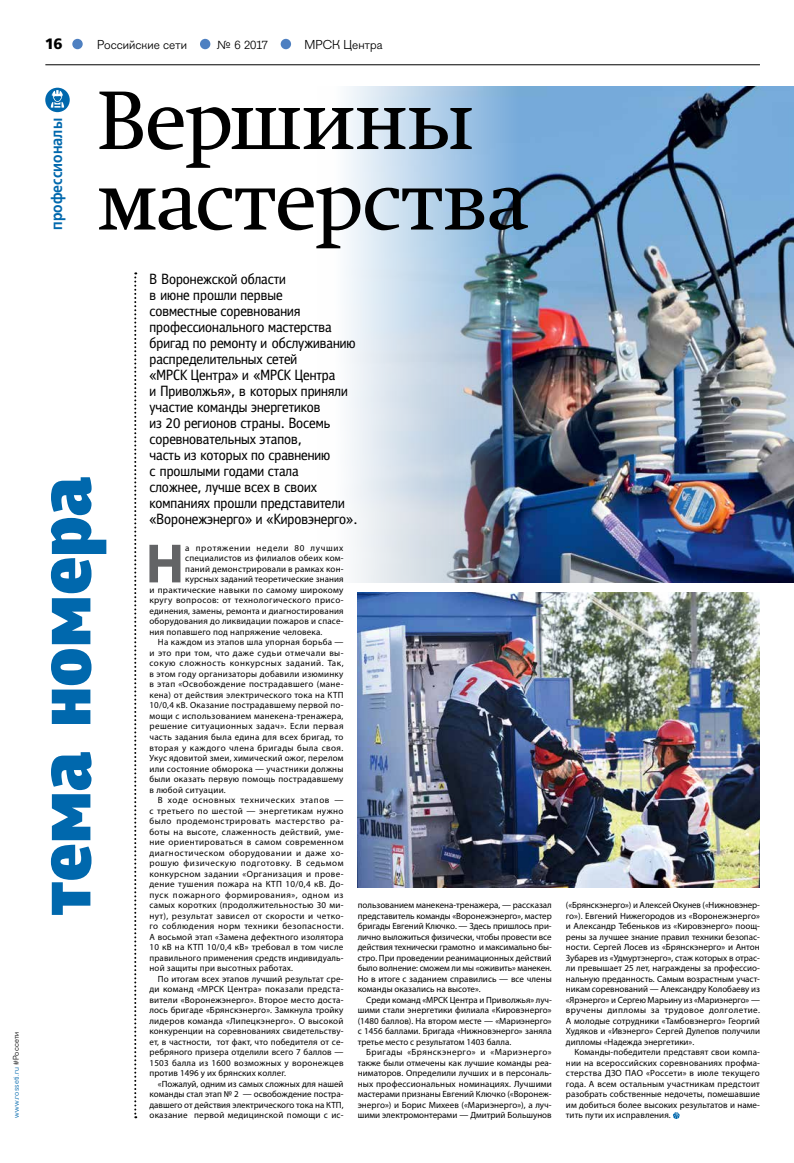
<style>
.page{position:relative;width:794px;height:1163px;background:#fff}
.page>*{position:absolute;margin:0;border:0;box-sizing:border-box;transform-origin:0 0}
.t1{font:82px "Swift C";letter-spacing:-.015em;color:#000}
.t2{font:700 55.7px "Myriad Pro";color:#636466}
.t3{font:16px "Free Set Demi C";letter-spacing:.005em;color:#0068ad;scale:.87 1}
.t4{font:700 15px "Free Set";color:#000}
.t5{font:12.6px "Figgins Sans";letter-spacing:-.005em;color:#000}
.t6{font:9px/10.5px "Myriad Pro";letter-spacing:.025em;color:#000;text-align:justify}
.t7{font:9px "Myriad Pro";letter-spacing:.045em;color:#000}
.t8{font:9px "Myriad Pro";letter-spacing:.055em;color:#000}
.t9{font:9px "Myriad Pro";color:#000}
.t10{font:9px "Myriad Pro";letter-spacing:.05em;color:#000}
.t11{font:9px "Myriad Pro";letter-spacing:.06em;color:#000}
.t12{font:9px "Myriad Pro";letter-spacing:.075em;color:#000}
.t13{font:8px "Figgins Sans";letter-spacing:.015em;color:#0068ad}
.s1{color:#000}
</style>
<div class="page">
<img style="left:346px;top:86px;width:448px;height:496px">
<hr style="left:45px;top:64px;width:715px;height:1px;background:#000">
<div style="left:281px;top:39px;width:10px;height:10px;background:#4e80c1;border-radius:50%"></div>
<div style="left:72px;top:39px;width:11px;height:10px;background:#4e80c1;border-radius:50%"></div>
<div style="left:200px;top:39px;width:10px;height:10px;background:#4e80c1;border-radius:50%"></div>
<svg style="left:134px;top:272px;width:2px;height:845px"></svg>
<svg style="left:673px;top:1112px;width:6px;height:6px"></svg>
<svg style="left:45px;top:88px;width:25px;height:24px"></svg>
<img style="left:358px;top:592px;width:402px;height:294px">
<div style="left:346px;top:308px;width:10px;height:219px;background:#f4f7fa"></div>
<h3 class="t4" style="left:45px;top:34px;width:19px">16</h3>
<h3 class="t5" style="left:97px;top:37px;width:91px">Российские сети</h3>
<h3 class="t5" style="left:217px;top:37px;width:53px">№ 6 2017</h3>
<h3 class="t5" style="left:304px;top:37px;width:80px">МРСК Центра</h3>
<h3 class="t3" style="left:48px;top:230px;width:130px;rotate:-90deg">профессионалы</h3>
<h1 class="t1" style="left:97px;top:73px;width:377px">Вершины</h1>
<h1 class="t1" style="left:97px;top:153px;width:432px">мастерства</h1>
<p class="t13" style="left:11px;top:1117px;width:87px;rotate:-90deg">www.rosseti.ru <span class="s1">#Россети</span></p>
<h2 class="t2" style="left:146px;top:527px;width:32px">Н</h2>
<p class="t12" style="left:185px;top:542px;width:160px">а протяжении недели 80 лучших</p>
<p class="t6" style="left:185px;top:553px;width:160px">специалистов из филиалов обеих ком-</p>
<p class="t6" style="left:185px;top:563px;width:160px">паний демонстрировали в рамках кон-</p>
<p class="t6" style="left:185px;top:574px;width:160px">курсных заданий теоретические знания</p>
<p class="t6" style="left:149px;top:584px;width:195px">и практические навыки по самому широкому</p>
<p class="t6" style="left:149px;top:595px;width:195px">кругу вопросов: от технологического присо-</p>
<p class="t6" style="left:149px;top:605px;width:195px">единения, замены, ремонта и диагностирования</p>
<p class="t6" style="left:149px;top:616px;width:195px">оборудования до ликвидации пожаров и спасе-</p>
<p class="t6" style="left:149px;top:626px;width:174px">ния попавшего под напряжение человека.</p>
<p class="t6" style="left:158px;top:637px;width:187px">На каждом из этапов шла упорная борьба —</p>
<p class="t7" style="left:149px;top:647px;width:195px">и это при том, что даже судьи отмечали вы-</p>
<p class="t8" style="left:149px;top:657px;width:196px">сокую сложность конкурсных заданий. Так,</p>
<p class="t6" style="left:149px;top:668px;width:195px">в этом году организаторы добавили изюминку</p>
<p class="t6" style="left:149px;top:679px;width:195px">в этап «Освобождение пострадавшего (мане-</p>
<p class="t6" style="left:149px;top:689px;width:195px">кена) от действия электрического тока на КТП</p>
<p class="t6" style="left:149px;top:700px;width:195px">10/0,4 кВ. Оказание пострадавшему первой по-</p>
<p class="t6" style="left:149px;top:710px;width:195px">мощи с использованием манекена-тренажера,</p>
<p class="t7" style="left:149px;top:720px;width:195px">решение ситуационных задач». Если первая</p>
<p class="t6" style="left:149px;top:731px;width:195px">часть задания была едина для всех бригад, то</p>
<p class="t7" style="left:149px;top:741px;width:195px">вторая у каждого члена бригады была своя.</p>
<p class="t6" style="left:149px;top:752px;width:196px">Укус ядовитой змеи, химический ожог, перелом</p>
<p class="t6" style="left:149px;top:763px;width:195px">или состояние обморока — участники должны</p>
<p class="t6" style="left:149px;top:773px;width:195px">были оказать первую помощь пострадавшему</p>
<p class="t6" style="left:149px;top:784px;width:78px">в любой ситуации.</p>
<p class="t11" style="left:158px;top:794px;width:187px">В ходе основных технических этапов —</p>
<p class="t6" style="left:149px;top:805px;width:195px">с третьего по шестой — энергетикам нужно</p>
<p class="t8" style="left:149px;top:815px;width:195px">было продемонстрировать мастерство ра-</p>
<p class="t6" style="left:149px;top:826px;width:195px">боты на высоте, слаженность действий, уме-</p>
<p class="t6" style="left:149px;top:836px;width:195px">ние ориентироваться в самом современном</p>
<p class="t10" style="left:149px;top:846px;width:195px">диагностическом оборудовании и даже хо-</p>
<p class="t8" style="left:149px;top:857px;width:195px">рошую физическую подготовку. В седьмом</p>
<p class="t6" style="left:149px;top:868px;width:195px">конкурсном задании «Организация и прове-</p>
<p class="t6" style="left:149px;top:878px;width:195px">дение тушения пожара на КТП 10/0,4 кВ. До-</p>
<p class="t8" style="left:149px;top:888px;width:195px">пуск пожарного формирования», одном из</p>
<p class="t6" style="left:149px;top:899px;width:195px">самых коротких (продолжительностью 30 ми-</p>
<p class="t6" style="left:149px;top:910px;width:195px">нут), результат зависел от скорости и четко-</p>
<p class="t7" style="left:149px;top:920px;width:196px">го соблюдения норм техники безопасности.</p>
<p class="t6" style="left:149px;top:931px;width:195px">А восьмой этап «Замена дефектного изолятора</p>
<p class="t6" style="left:149px;top:941px;width:195px">10 кВ на КТП 10/0,4 кВ» требовал в том числе</p>
<p class="t6" style="left:149px;top:952px;width:195px">правильного применения средств индивидуаль-</p>
<p class="t6" style="left:149px;top:962px;width:145px">ной защиты при высотных работах.</p>
<p class="t6" style="left:158px;top:973px;width:187px">По итогам всех этапов лучший результат сре-</p>
<p class="t6" style="left:149px;top:983px;width:195px">ди команд «МРСК Центра» показали предста-</p>
<p class="t6" style="left:149px;top:994px;width:195px">вители «Воронежэнерго». Второе место доста-</p>
<p class="t6" style="left:149px;top:1004px;width:195px">лось бригаде «Брянскэнерго». Замкнула тройку</p>
<p class="t6" style="left:149px;top:1015px;width:195px">лидеров команда «Липецкэнерго». О высокой</p>
<p class="t6" style="left:149px;top:1025px;width:195px">конкуренции на соревнованиях свидетельству-</p>
<p class="t6" style="left:149px;top:1036px;width:195px">ет, в частности, тот факт, что победителя от се-</p>
<p class="t6" style="left:149px;top:1046px;width:195px">ребряного призера отделили всего 7 баллов —</p>
<p class="t6" style="left:149px;top:1057px;width:195px">1503 балла из 1600 возможных у воронежцев</p>
<p class="t6" style="left:149px;top:1067px;width:138px">против 1496 у их брянских коллег.</p>
<p class="t9" style="left:158px;top:1077px;width:187px">«Пожалуй, одним из самых сложных для нашей</p>
<p class="t9" style="left:149px;top:1088px;width:195px">команды cтал этап № 2 — освобождение постра-</p>
<p class="t9" style="left:149px;top:1098px;width:196px">давшего от действия электрического тока на КТП,</p>
<p class="t6" style="left:149px;top:1109px;width:195px">оказание первой медицинской помощи с ис-</p>
<p class="t6" style="left:358px;top:899px;width:196px">пользованием манекена-тренажера, — рассказал представитель команды «Воронежэнерго», мастер бригады Евгений Ключко. — Здесь пришлось при&shy;лично выложиться физически, чтобы провести все действия технически грамотно и максимально бы&shy;стро. При проведении реанимационных действий было волнение: сможем ли мы «оживить» манекен.<br>Но в итоге с заданием справились — все члены команды оказались на высоте».</p>
<p class="t6" style="left:358px;top:994px;width:195px;text-indent:9px">Среди команд «МРСК Центра и Приволжья» луч&shy;шими стали энергетики филиала «Кировэнерго» (1480 баллов). На втором месте — «Мариэнерго» с 1456 баллами. Бригада «Нижновэнерго» заняла третье место с результатом 1403 балла.</p>
<p class="t6" style="left:358px;top:1046px;width:196px;text-indent:9px">Бригады «Брянскэнерго» и «Мариэнерго» также были отмечены как лучшие команды реа&shy;ниматоров. Определили лучших и в персональ&shy;ных профессиональных номинациях. Лучшими мастерами признаны Евгений Ключко («Воронеж&shy;энерго») и Борис Михеев («Мариэнерго»), а луч&shy;шими электромонтерами — Дмитрий Большунов</p>
<p class="t6" style="left:566px;top:899px;width:196px">(«Брянскэнерго») и Алексей Окунев («Нижновэнер&shy;го»). Евгений Нижегородов из «Воронежэнерго» и Александр Тебеньков из «Кировэнерго» поощ&shy;рены за лучшее знание правил техники безопас&shy;ности. Сергей Лосев из «Брянскэнерго» и Антон Зубарев из «Удмуртэнерго», стаж которых в отрас&shy;ли превышает 25 лет, награждены за профессио&shy;нальную преданность. Самым возрастным участ&shy;никам соревнований — Александру Колобаеву из «Ярэнерго» и Сергею Марьину из «Мариэнерго» — вручены дипломы за трудовое долголетие.<br>А молодые сотрудники «Тамбовэнерго» Георгий Худяков и «Ивэнерго» Сергей Дулепов получили дипломы «Надежда энергетики».</p>
<p class="t6" style="left:566px;top:1046px;width:195px;text-indent:9px">Команды-победители представят свои компа&shy;нии на всероссийских соревнованиях профма&shy;стерства ДЗО ПАО «Россети» в июле текущего года. А всем остальным участникам предстоит разобрать собственные недочеты, помешавшие им добиться более высоких результатов и наме&shy;тить пути их исправления.</p>
</div>
